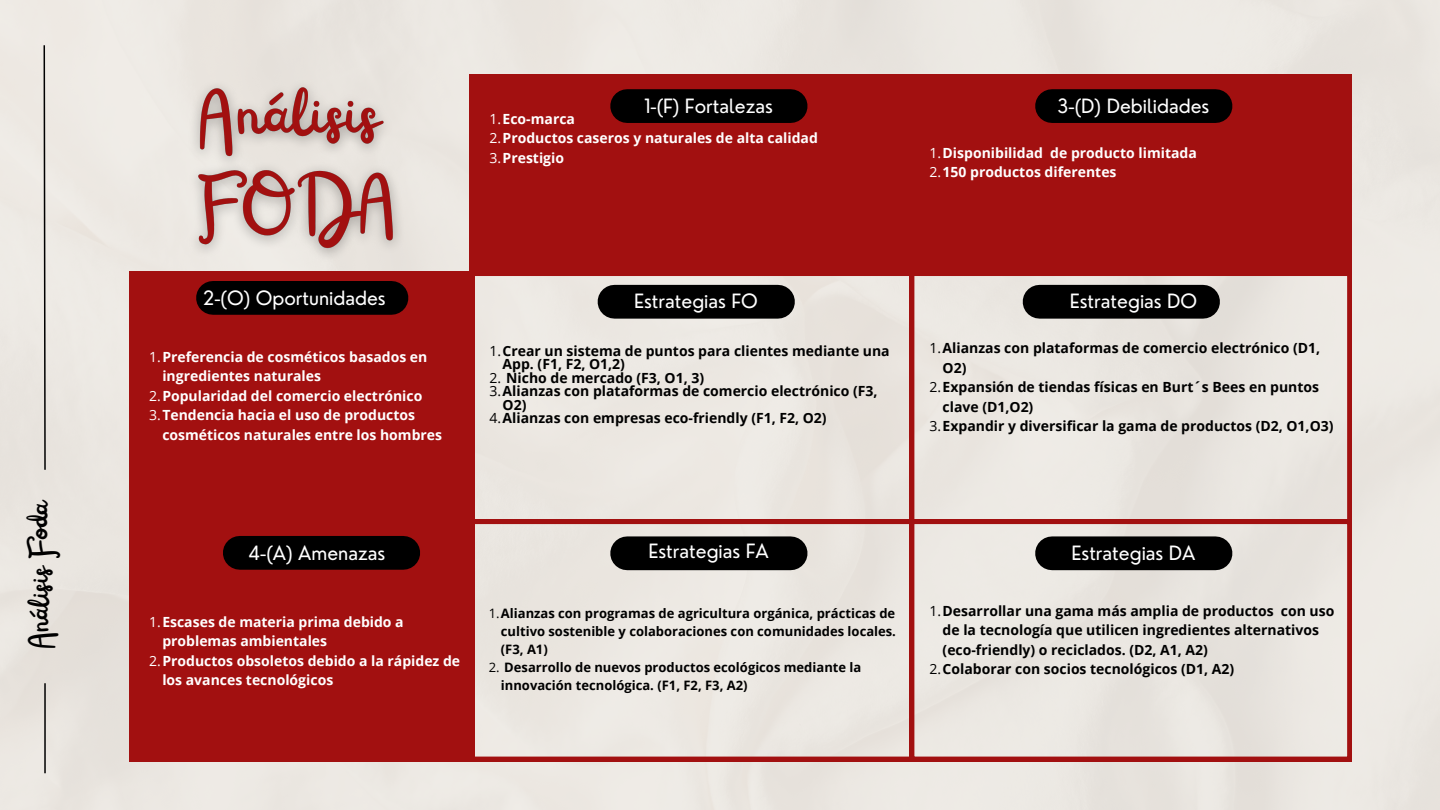
<style>
.page{position:relative;width:1440px;height:810px;background:#ece8e2}
.page>*{position:absolute;margin:0;border:0;box-sizing:border-box;transform-origin:0 0}
.t1{font:33.3px "Railey";color:#000}
.t2{font:19.2px "Nourd";color:#fff}
.t3{font:700 14px/19.5px "Open Sans";color:#000}
.t4{font:700 14px/19.5px "Open Sans";color:#fff}
.t5{font:700 13px/18px "Open Sans";color:#000;text-align:justify}
.s1{font-weight:400}
</style>
<div class="page">
<svg style="left:43px;top:44px;width:4px;height:427px;background:#93918d"></svg>
<hr style="left:44px;top:683px;width:2px;height:90px;background:#000">
<img style="left:179px;top:72px;width:233px;height:198px">
<div style="left:130px;top:524px;width:340px;height:237px;background:#a21010"></div>
<div style="left:914px;top:75px;width:438px;height:197px;background:#a21010"></div>
<div style="left:470px;top:75px;width:444px;height:197px;background:#a21010"></div>
<div style="left:130px;top:272px;width:340px;height:252px;background:#a21010"></div>
<div style="left:240px;top:536px;width:163px;height:34px;background:#000"></div>
<div style="left:1052px;top:89px;width:164px;height:34px;background:#000"></div>
<div style="left:213px;top:281px;width:178px;height:34px;background:#000"></div>
<div style="left:627px;top:89px;width:164px;height:34px;background:#000"></div>
<div style="left:470px;top:272px;width:440px;height:248px;background:#ece7e1"></div>
<div style="left:615px;top:285px;width:163px;height:34px;background:#000"></div>
<div style="left:470px;top:520px;width:440px;height:241px;background:#ebe6e0"></div>
<div style="left:627px;top:536px;width:164px;height:34px;background:#000"></div>
<svg style="left:910px;top:272px;width:442px;height:248px;background:#e4d9d4"></svg>
<div style="left:1040px;top:285px;width:163px;height:34px;background:#000"></div>
<svg style="left:910px;top:520px;width:442px;height:241px;background:#e3d6d1"></svg>
<div style="left:1052px;top:536px;width:164px;height:34px;background:#000"></div>
<p class="t1" style="left:22px;top:650px;width:153px;rotate:-90deg">Análisis Foda</p>
<p class="t2" style="left:644px;top:94px;width:130px">1-(F) Fortalezas</p>
<p class="t4" style="left:489px;top:108px;width:87px"><span class="s1">1.</span>Eco-marca</p>
<p class="t4" style="left:489px;top:128px;width:330px"><span class="s1">2.</span>Productos caseros y naturales de alta calidad</p>
<p class="t4" style="left:489px;top:147px;width:76px"><span class="s1">3.</span>Prestigio</p>
<p class="t2" style="left:1058px;top:94px;width:153px">3-(D) Debilidades</p>
<p class="t4" style="left:929px;top:143px;width:269px"><span class="s1">1.</span>Disponibilidad de producto limitada</p>
<p class="t4" style="left:929px;top:162px;width:189px"><span class="s1">2.</span>150 productos diferentes</p>
<p class="t2" style="left:203px;top:285px;width:184px">2-(O) Oportunidades</p>
<p class="t4" style="left:162px;top:346px;width:267px;text-indent:-13px"><span class="s1">1.</span>Preferencia de cosméticos basados en ingredientes naturales</p>
<p class="t4" style="left:149px;top:385px;width:275px"><span class="s1">2.</span>Popularidad del comercio electrónico</p>
<p class="t4" style="left:162px;top:405px;width:281px;text-indent:-13px"><span class="s1">3.</span>Tendencia hacia el uso de productos cosméticos naturales entre los hombres</p>
<p class="t2" style="left:634px;top:289px;width:125px">Estrategias FO</p>
<p class="t3" style="left:503px;top:343px;width:389px;line-height:13.5px;text-indent:-13px"><span class="s1">1.</span>Crear un sistema de puntos para clientes mediante una<br>App. (F1, F2, O1,2)</p>
<p class="t3" style="left:489px;top:367px;width:216px"><span class="s1">2.</span> Nicho de mercado (F3, O1, 3)</p>
<p class="t3" style="left:503px;top:384px;width:376px;line-height:13.5px;text-indent:-13px"><span class="s1">3.</span>Alianzas con plataformas de comercio electrónico (F3,<br>O2)</p>
<p class="t3" style="left:489px;top:408px;width:339px"><span class="s1">4.</span>Alianzas con empresas eco-friendly (F1, F2, O2)</p>
<p class="t2" style="left:1070px;top:289px;width:129px">Estrategias DO</p>
<p class="t3" style="left:943px;top:338px;width:379px;text-indent:-13px"><span class="s1">1.</span>Alianzas con plataformas de comercio electrónico (D1,<br>O2)</p>
<p class="t3" style="left:943px;top:377px;width:378px;text-indent:-13px"><span class="s1">2.</span>Expansión de tiendas físicas en Burt´s Bees en puntos clave (D1,O2)</p>
<p class="t3" style="left:929px;top:416px;width:406px"><span class="s1">3.</span>Expandir y diversificar la gama de productos (D2, O1,O3)</p>
<p class="t2" style="left:249px;top:540px;width:138px">4-(A) Amenazas</p>
<p class="t4" style="left:162px;top:612px;width:243px;text-indent:-13px"><span class="s1">1.</span>Escases de materia prima debido a problemas ambientales</p>
<p class="t4" style="left:162px;top:651px;width:299px;text-indent:-13px"><span class="s1">2.</span>Productos obsoletos debido a la rápidez de los avances tecnológicos</p>
<p class="t2" style="left:648px;top:539px;width:122px">Estrategias FA</p>
<p class="t5" style="left:501px;top:604px;width:397px;text-indent:-12px"><span class="s1">1.</span>Alianzas con programas de agricultura orgánica, prácticas de cultivo sostenible y colaboraciones con comunidades locales. (F3, A1)</p>
<p class="t5" style="left:501px;top:658px;width:362px;text-indent:-12px"><span class="s1">2.</span> Desarrollo de nuevos productos ecológicos mediante la innovación tecnológica. (F1, F2, F3, A2)</p>
<p class="t2" style="left:1072px;top:540px;width:126px">Estrategias DA</p>
<p class="t3" style="left:943px;top:600px;width:393px;text-indent:-13px"><span class="s1">1.</span>Desarrollar una gama más amplia de productos con uso de la tecnología que utilicen ingredientes alternativos (eco-friendly) o reciclados. (D2, A1, A2)</p>
<p class="t3" style="left:929px;top:659px;width:306px"><span class="s1">2.</span>Colaborar con socios tecnológicos (D1, A2)</p>
</div>
